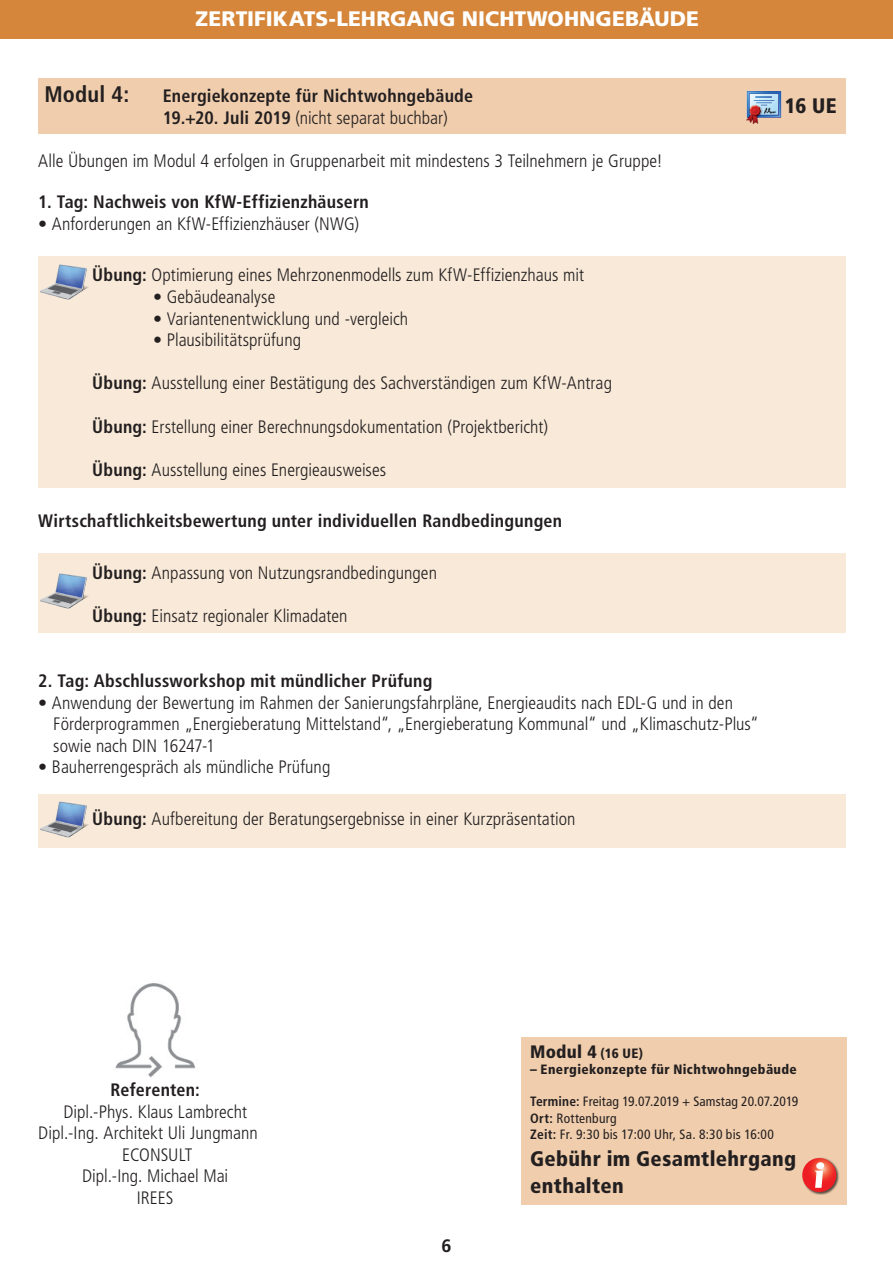
<style>
.page{position:relative;width:893px;height:1263px;background:#fff}
.page>*{position:absolute;margin:0;border:0;box-sizing:border-box;transform-origin:0 0}
.t1{font:700 condensed 22.5px "Frutiger LT";letter-spacing:.01em;color:#231f20}
.t2{font:900 21px "Frutiger LT";color:#fff}
.t3{font:900 condensed 21px/27px "Frutiger LT";letter-spacing:.015em;color:#231f20}
.t4{font:300 condensed 18px "Frutiger LT";color:#231f20}
.t5{font:700 condensed 18px "Frutiger LT";letter-spacing:.01em;color:#231f20}
.t6{font:900 condensed 18px "Frutiger LT";letter-spacing:.015em;color:#231f20}
.t7{font:700 18px "Frutiger LT";color:#231f20}
.t8{font:condensed 13.5px "Frutiger LT";letter-spacing:.01em;color:#231f20}
.t9{font:900 condensed 13.5px "Frutiger LT";letter-spacing:.03em;color:#231f20}
.s1{font-weight:700}
.s2{font-size:13.5px}
</style>
<div class="page">
<div style="left:38px;top:78px;width:808px;height:55px;background:#f0cdac"></div>
<div style="left:38px;top:257px;width:808px;height:231px;background:#f8e9d8"></div>
<div style="left:38px;top:553px;width:808px;height:80px;background:#f8e9d8"></div>
<div style="left:38px;top:794px;width:808px;height:54px;background:#f8e9d8"></div>
<div style="left:521px;top:1037px;width:325px;height:168px;background:#f0cdac"></div>
<div style="left:802px;top:1157px;width:37px;height:38px;background:#231f20;opacity:.75"></div>
<svg style="left:802px;top:1158px;width:34px;height:34px"></svg>
<svg style="left:813px;top:1162px;width:11px;height:26px"></svg>
<img style="left:115px;top:983px;width:81px;height:95px">
<img style="left:40px;top:264px;width:48px;height:36px">
<img style="left:746px;top:91px;width:36px;height:33px">
<img style="left:40px;top:573px;width:48px;height:36px">
<img style="left:40px;top:801px;width:49px;height:37px">
<div style="left:0;top:0;width:893px;height:38px;background:#d5863a"></div>
<p class="t2" style="left:196px;top:6px;width:505px">ZERTIFIKATS-LEHRGANG NICHTWOHNGEBÄUDE</p>
<p class="t1" style="left:44px;top:81px;width:86px">Modul 4:</p>
<p class="t5" style="left:163px;top:85px;width:312px">Energiekonzepte für Nichtwohngebäude</p>
<p class="t4" style="left:163px;top:107px;width:286px"><span class="s1">19.+20. Juli 2019</span> (nicht separat buchbar)</p>
<p class="t4" style="left:38px;top:151px;width:626px">Alle Übungen im Modul 4 erfolgen in Gruppenarbeit mit mindestens 3 Teilnehmern je Gruppe!</p>
<p class="t5" style="left:38px;top:191px;width:332px">1. Tag: Nachweis von KfW-Effizienzhäusern</p>
<p class="t4" style="left:38px;top:213px;width:322px">• Anforderungen an KfW-Effizienzhäuser (NWG)</p>
<p class="t4" style="left:92px;top:265px;width:493px"><span class="s1">Übung:</span> Optimierung eines Mehrzonenmodells zum KfW-Effizienzhaus mit</p>
<p class="t4" style="left:153px;top:287px;width:124px">• Gebäudeanalyse</p>
<p class="t4" style="left:153px;top:308px;width:257px">• Variantenentwicklung und -vergleich</p>
<p class="t4" style="left:153px;top:330px;width:150px">• Plausibilitätsprüfung</p>
<p class="t4" style="left:92px;top:373px;width:521px"><span class="s1">Übung:</span> Ausstellung einer Bestätigung des Sachverständigen zum KfW-Antrag</p>
<p class="t4" style="left:92px;top:416px;width:457px"><span class="s1">Übung:</span> Erstellung einer Berechnungsdokumentation (Projektbericht)</p>
<p class="t4" style="left:92px;top:459px;width:295px"><span class="s1">Übung:</span> Ausstellung eines Energieausweises</p>
<p class="t5" style="left:38px;top:510px;width:525px">Wirtschaftlichkeitsbewertung unter individuellen Randbedingungen</p>
<p class="t4" style="left:92px;top:563px;width:346px"><span class="s1">Übung:</span> Anpassung von Nutzungsrandbedingungen</p>
<p class="t4" style="left:92px;top:606px;width:257px"><span class="s1">Übung:</span> Einsatz regionaler Klimadaten</p>
<p class="t5" style="left:38px;top:670px;width:396px">2. Tag: Abschlussworkshop mit mündlicher Prüfung</p>
<p class="t4" style="left:38px;top:692px;width:696px">• Anwendung der Bewertung im Rahmen der Sanierungsfahrpläne, Energieaudits nach EDL-G und in den</p>
<p class="t4" style="left:53px;top:714px;width:707px">Förderprogrammen „Energieberatung Mittelstand“, „Energieberatung Kommunal“ und „Klimaschutz-Plus“</p>
<p class="t4" style="left:53px;top:735px;width:163px">sowie nach DIN 16247-1</p>
<p class="t4" style="left:38px;top:757px;width:294px">• Bauherrengespräch als mündliche Prüfung</p>
<p class="t4" style="left:92px;top:809px;width:485px"><span class="s1">Übung:</span> Aufbereitung der Beratungsergebnisse in einer Kurzpräsentation</p>
<p class="t3" style="left:785px;top:93px;width:53px">16 UE</p>
<p class="t5" style="left:111px;top:1079px;width:91px">Referenten:</p>
<p class="t4" style="left:63px;top:1101px;width:185px">Dipl.-Phys. Klaus Lambrecht</p>
<p class="t4" style="left:38px;top:1123px;width:221px">Dipl.-Ing. Architekt Uli Jungmann</p>
<p class="t4" style="left:122px;top:1144px;width:72px">ECONSULT</p>
<p class="t4" style="left:82px;top:1166px;width:148px">Dipl.-Ing. Michael Mai</p>
<p class="t4" style="left:137px;top:1187px;width:38px">IREES</p>
<p class="t7" style="left:442px;top:1235px;width:12px">6</p>
<p class="t6" style="left:530px;top:1041px;width:114px">Modul 4 <span class="s2">(16 UE)</span></p>
<p class="t9" style="left:530px;top:1061px;width:268px">– Energiekonzepte für Nichtwohngebäude</p>
<p class="t8" style="left:530px;top:1094px;width:270px"><span class="s1">Termine:</span> Freitag 19.07.2019 + Samstag 20.07.2019</p>
<p class="t8" style="left:530px;top:1110px;width:88px"><span class="s1">Ort:</span> Rottenburg</p>
<p class="t8" style="left:530px;top:1126px;width:245px"><span class="s1">Zeit:</span> Fr. 9:30 bis 17:00 Uhr, Sa. 8:30 bis 16:00</p>
<p class="t3" style="left:530px;top:1145px;width:268px">Gebühr im Gesamtlehrgang enthalten</p>
</div>
